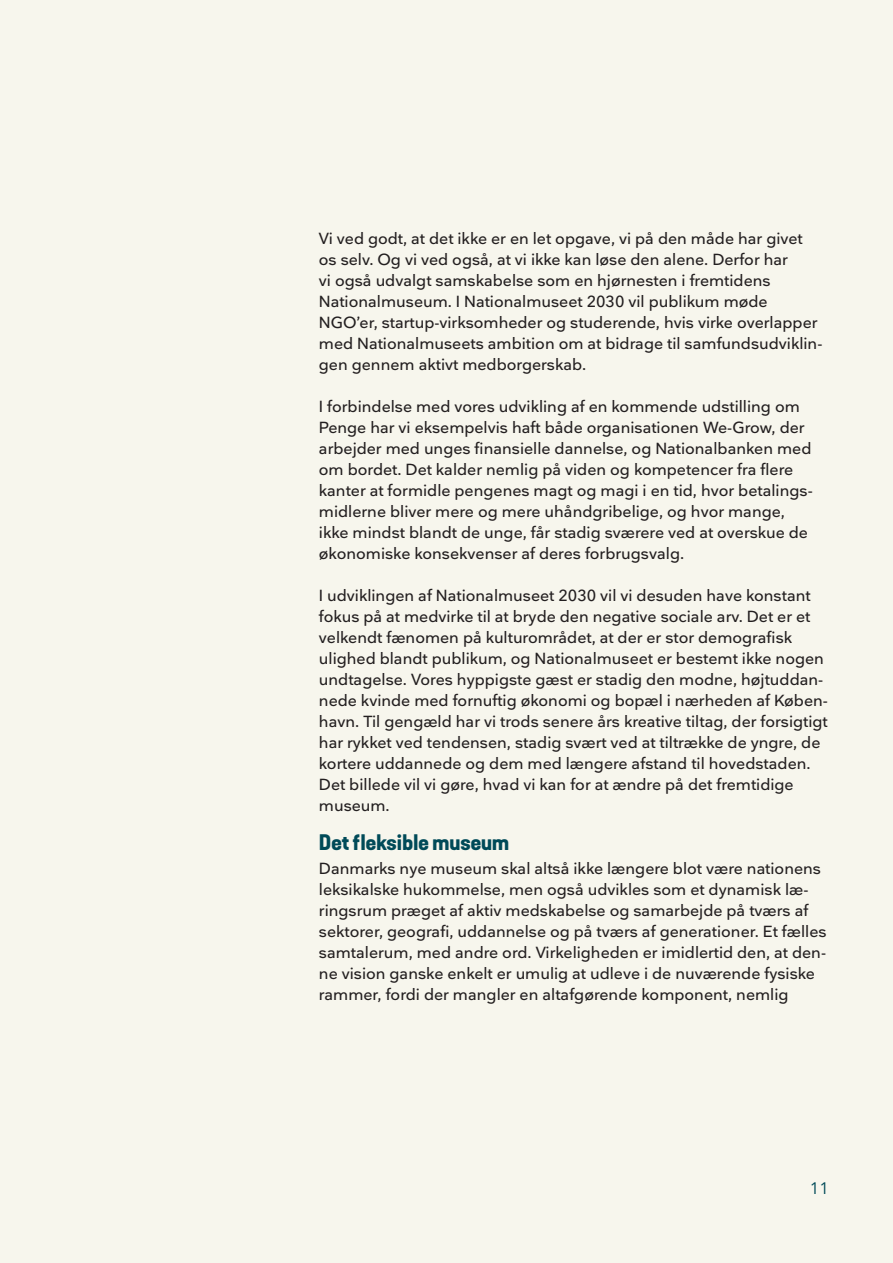
<style>
.page{position:relative;width:893px;height:1263px;background:#f7f6ed}
.page>*{position:absolute;margin:0;border:0;box-sizing:border-box;transform-origin:0 0}
.Core5-rubrik{font:700 expanded 21px "Kapra Neue";color:#004a58}
.t1{font:16.5px "Nationale";color:#004a58}
.Core5-brød{font:500 15.9px/21px "Nationale";color:#231f20}
</style>
<div class="page">
<p class="Core5-brød" style="left:319px;top:228px;width:505px">Vi ved godt, at det ikke er en let opgave, vi på den måde har givet os selv. Og vi ved også, at vi ikke kan løse den alene. Derfor har<br>vi også udvalgt samskabelse som en hjørnesten i fremtidens Nationalmuseum. I Nationalmuseet 2030 vil publikum møde NGO’er, startup-virksomheder og studerende, hvis virke overlapper med Nationalmuseets ambition om at bidrage til samfundsudviklin&shy;gen gennem aktivt medborgerskab.</p>
<p class="Core5-brød" style="left:319px;top:396px;width:495px">I forbindelse med vores udvikling af en kommende udstilling om Penge har vi eksempelvis haft både organisationen We-Grow, der arbejder med unges finansielle dannelse, og Nationalbanken med om bordet. Det kalder nemlig på viden og kompetencer fra flere kanter at formidle pengenes magt og magi i en tid, hvor betalings&shy;midlerne bliver mere og mere uhåndgribelige, og hvor mange, ikke mindst blandt de unge, får stadig sværere ved at overskue de økonomiske konsekvenser af deres forbrugsvalg.</p>
<p class="Core5-brød" style="left:319px;top:585px;width:511px">I udviklingen af Nationalmuseet 2030 vil vi desuden have konstant fokus på at medvirke til at bryde den negative sociale arv. Det er et velkendt fænomen på kulturområdet, at der er stor demografisk ulighed blandt publikum, og Nationalmuseet er bestemt ikke nogen undtagelse. Vores hyppigste gæst er stadig den modne, højtuddan&shy;nede kvinde med fornuftig økonomi og bopæl i nærheden af Køben&shy;havn. Til gengæld har vi trods senere års kreative tiltag, der forsigtigt har rykket ved tendensen, stadig svært ved at tiltrække de yngre, de kortere uddannede og dem med længere afstand til hovedstaden.<br>Det billede vil vi gøre, hvad vi kan for at ændre på det fremtidige museum.</p>
<p class="Core5-rubrik" style="left:319px;top:829px;width:192px">Det fleksible museum</p>
<p class="Core5-brød" style="left:319px;top:858px;width:509px">Danmarks nye museum skal altså ikke længere blot være nationens leksikalske hukommelse, men også udvikles som et dynamisk læ&shy;ringsrum præget af aktiv medskabelse og samarbejde på tværs af sektorer, geografi, uddannelse og på tværs af generationer. Et fælles samtalerum, med andre ord. Virkeligheden er imidlertid den, at den&shy;ne vision ganske enkelt er umulig at udleve i de nuværende fysiske rammer, fordi der mangler en altafgørende komponent, nemlig</p>
<p class="t1" style="left:810px;top:1177px;width:21px">11</p>
</div>
